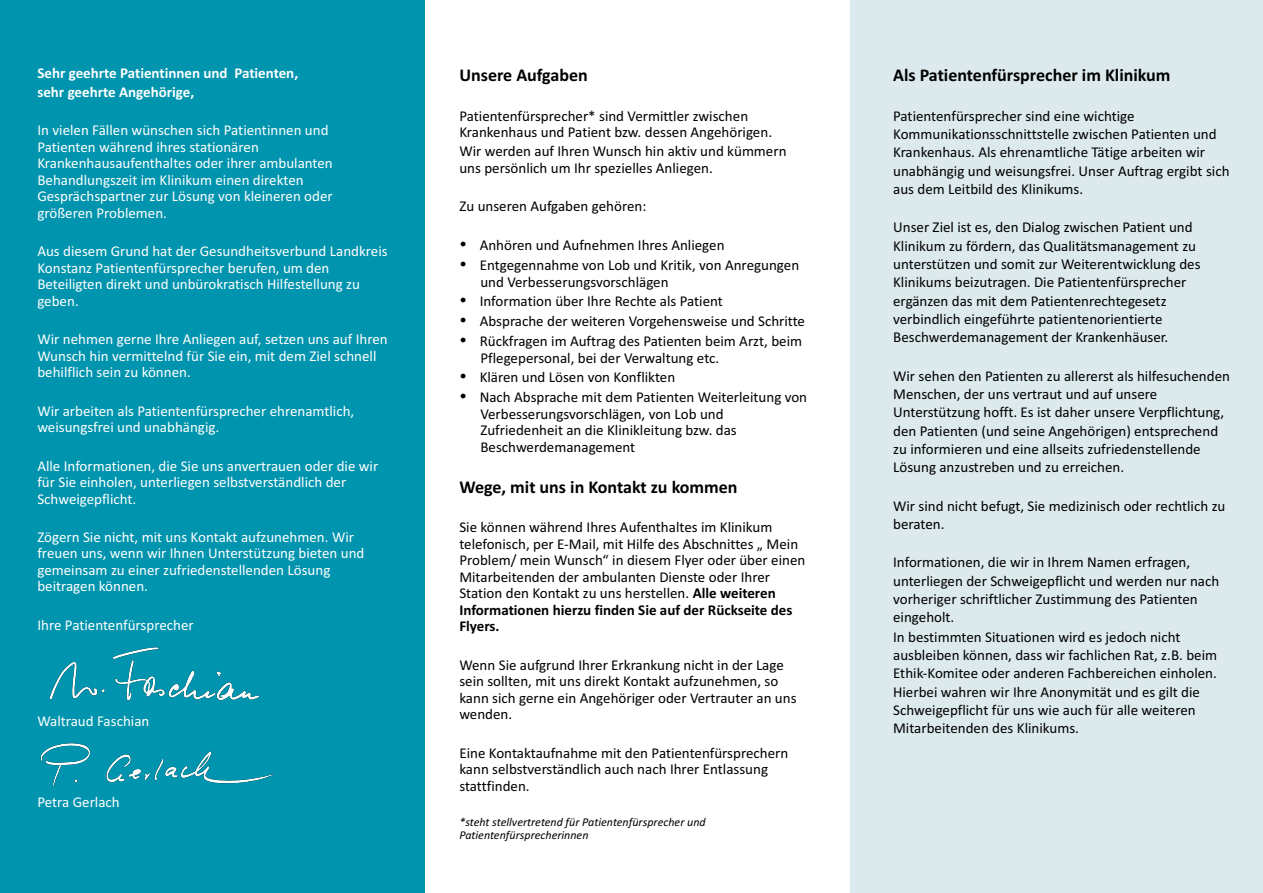
<style>
.page{position:relative;width:1263px;height:893px;background:#fff}
.page>*{position:absolute;margin:0;border:0;box-sizing:border-box;transform-origin:0 0}
.t1{font:700 18px "Calibri";color:#000}
.t2{font:15px/16.5px "Calibri";color:#000}
.t3{font:15px/16.5px "Calibri";color:#fefefe}
.t4{font:700 15px "Calibri";color:#fefefe}
.t5{font:italic 12px/13.2px "Calibri";color:#000}
.s1{font-weight:700}
</style>
<div class="page">
<div style="left:0;top:0;width:425px;height:893px;background:#0094ae"></div>
<div style="left:850px;top:0;width:413px;height:893px;background:#ddeaed"></div>
<img style="left:40px;top:743px;width:235px;height:43px">
<img style="left:49px;top:647px;width:211px;height:54px">
<p class="t4" style="left:37px;top:67px;width:262px">Sehr geehrte Patientinnen und Patienten,</p>
<p class="t4" style="left:37px;top:86px;width:158px">sehr geehrte Angehörige,</p>
<p class="t3" style="left:37px;top:123px;width:297px">In vielen Fällen wünschen sich Patientinnen und Patienten während ihres stationären Krankenhausaufenthaltes oder ihrer ambulanten Behandlungszeit im Klinikum einen direkten Gesprächspartner zur Lösung von kleineren oder größeren Problemen.</p>
<p class="t3" style="left:37px;top:244px;width:352px">Aus diesem Grund hat der Gesundheitsverbund Landkreis Konstanz Patientenfürsprecher berufen, um den Beteiligten direkt und unbürokratisch Hilfestellung zu geben.</p>
<p class="t3" style="left:37px;top:332px;width:352px">Wir nehmen gerne Ihre Anliegen auf, setzen uns auf Ihren<br>Wunsch hin vermittelnd für Sie ein, mit dem Ziel schnell behilflich sein zu können.</p>
<p class="t3" style="left:37px;top:404px;width:318px">Wir arbeiten als Patientenfürsprecher ehrenamtlich, weisungsfrei und unabhängig.</p>
<p class="t3" style="left:37px;top:459px;width:342px">Alle Informationen, die Sie uns anvertrauen oder die wir für Sie einholen, unterliegen selbstverständlich der<br>Schweigepflicht.</p>
<p class="t3" style="left:37px;top:530px;width:328px">Zögern Sie nicht, mit uns Kontakt aufzunehmen. Wir freuen uns, wenn wir Ihnen Unterstützung bieten und gemeinsam zu einer zufriedenstellenden Lösung beitragen können.</p>
<p class="t3" style="left:37px;top:618px;width:158px">Ihre Patientenfürsprecher</p>
<p class="t3" style="left:37px;top:714px;width:114px">Waltraud Faschian</p>
<p class="t3" style="left:37px;top:795px;width:84px">Petra Gerlach</p>
<p class="t1" style="left:459px;top:68px;width:130px">Unsere Aufgaben</p>
<p class="t2" style="left:459px;top:109px;width:314px">Patientenfürsprecher* sind Vermittler zwischen<br>Krankenhaus und Patient bzw. dessen Angehörigen.</p>
<p class="t2" style="left:459px;top:144px;width:329px">Wir werden auf Ihren Wunsch hin aktiv und kümmern uns persönlich um Ihr spezielles Anliegen.</p>
<p class="t2" style="left:459px;top:199px;width:189px">Zu unseren Aufgaben gehören:</p>
<p class="t2" style="left:480px;top:238px;width:246px">Anhören und Aufnehmen Ihres Anliegen</p>
<p class="t2" style="left:480px;top:258px;width:321px">Entgegennahme von Lob und Kritik, von Anregungen und Verbesserungsvorschlägen</p>
<p class="t2" style="left:480px;top:294px;width:245px">Information über Ihre Rechte als Patient</p>
<p class="t2" style="left:480px;top:314px;width:327px">Absprache der weiteren Vorgehensweise und Schritte</p>
<p class="t2" style="left:480px;top:334px;width:324px">Rückfragen im Auftrag des Patienten beim Arzt, beim<br>Pflegepersonal, bei der Verwaltung etc.</p>
<p class="t2" style="left:480px;top:369px;width:329px;line-height:19.8px">Klären und Lösen von Konflikten<br>Nach Absprache mit dem Patienten Weiterleitung von</p>
<p class="t2" style="left:480px;top:407px;width:258px">Verbesserungsvorschlägen, von Lob und<br>Zufriedenheit an die Klinikleitung bzw. das<br>Beschwerdemanagement</p>
<p class="t1" style="left:459px;top:479px;width:280px">Wege, mit uns in Kontakt zu kommen</p>
<p class="t2" style="left:459px;top:520px;width:348px">Sie können während Ihres Aufenthaltes im Klinikum telefonisch, per E-Mail, mit Hilfe des Abschnittes „ Mein Problem/ mein Wunsch“ in diesem Flyer oder über einen Mitarbeitenden der ambulanten Dienste oder Ihrer Station den Kontakt zu uns herstellen. <span class="s1">Alle weiteren Informationen hierzu finden Sie auf der Rückseite des Flyers.</span></p>
<p class="t2" style="left:459px;top:658px;width:339px">Wenn Sie aufgrund Ihrer Erkrankung nicht in der Lage sein sollten, mit uns direkt Kontakt aufzunehmen, so kann sich gerne ein Angehöriger oder Vertrauter an uns wenden.</p>
<p class="t2" style="left:459px;top:746px;width:330px">Eine Kontaktaufnahme mit den Patientenfürsprechern kann selbstverständlich auch nach Ihrer Entlassung stattfinden.</p>
<p class="t5" style="left:459px;top:816px;width:248px">*steht stellvertretend für Patientenfürsprecher und<br>Patientenfürsprecherinnen</p>
<p class="t1" style="left:893px;top:68px;width:279px">Als Patientenfürsprecher im Klinikum</p>
<p class="t2" style="left:893px;top:108px;width:338px;line-height:18.3px">Patientenfürsprecher sind eine wichtige Kommunikationsschnittstelle zwischen Patienten und Krankenhaus. Als ehrenamtliche Tätige arbeiten wir unabhängig und weisungsfrei. Unser Auftrag ergibt sich aus dem Leitbild des Klinikums.</p>
<p class="t2" style="left:893px;top:219px;width:309px;line-height:18.3px">Unser Ziel ist es, den Dialog zwischen Patient und Klinikum zu fördern, das Qualitätsmanagement zu unterstützen und somit zur Weiterentwicklung des Klinikums beizutragen. Die Patientenfürsprecher ergänzen das mit dem Patientenrechtegesetz verbindlich eingeführte patientenorientierte Beschwerdemanagement der Krankenhäuser.</p>
<p class="t2" style="left:893px;top:368px;width:338px;line-height:18.3px">Wir sehen den Patienten zu allererst als hilfesuchenden Menschen, der uns vertraut und auf unsere Unterstützung hofft. Es ist daher unsere Verpflichtung, den Patienten (und seine Angehörigen) entsprechend zu informieren und eine allseits zufriedenstellende Lösung anzustreben und zu erreichen.</p>
<p class="t2" style="left:893px;top:498px;width:334px;line-height:18.3px">Wir sind nicht befugt, Sie medizinisch oder rechtlich zu beraten.</p>
<p class="t2" style="left:893px;top:554px;width:328px;line-height:18.5px">Informationen, die wir in Ihrem Namen erfragen, unterliegen der Schweigepflicht und werden nur nach vorheriger schriftlicher Zustimmung des Patienten eingeholt.<br>In bestimmten Situationen wird es jedoch nicht ausbleiben können, dass wir fachlichen Rat, z.B. beim Ethik-Komitee oder anderen Fachbereichen einholen.<br>Hierbei wahren wir Ihre Anonymität und es gilt die Schweigepflicht für uns wie auch für alle weiteren Mitarbeitenden des Klinikums.</p>
</div>
